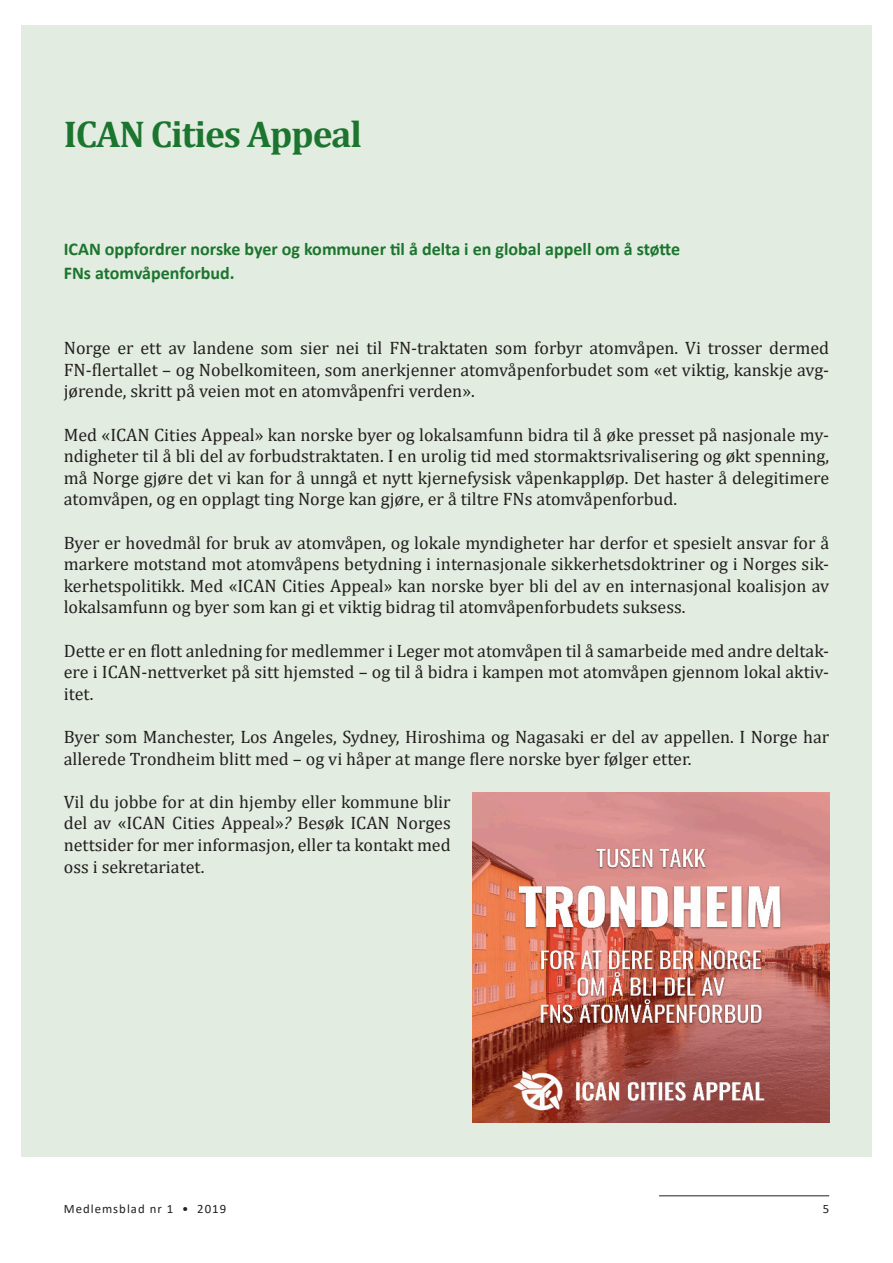
<style>
.page{position:relative;width:893px;height:1263px;background:#fff}
.page>*{position:absolute;margin:0;border:0;box-sizing:border-box;transform-origin:0 0}
.t1{font:700 37.5px "Cambria";letter-spacing:-.03em;color:#1c752e}
.t2{font:18px/21.6px "Cambria";color:#231f20;text-align:justify}
.t3{font:700 18px/24px "Calibri";color:#1c752e}
.t4{font:12.75px "Calibri";letter-spacing:.08em;color:#231f20}
.s1{font-style:italic}
</style>
<div class="page">
<hr style="left:659px;top:1195px;width:170px;height:1px;background:#231f20">
<div style="left:21px;top:26px;width:851px;height:1131px;background:#e2ece0"></div>
<img style="left:472px;top:792px;width:357px;height:331px">
<p class="t1" style="left:64px;top:108px;width:300px">ICAN Cities Appeal</p>
<p class="t3" style="left:64px;top:237px;width:618px">ICAN oppfordrer norske byer og kommuner til å delta i en global appell om å støtte<br>FNs atomvåpenforbud.</p>
<p class="t2" style="left:64px;top:337px;width:767px">Norge er ett av landene som sier nei til FN-traktaten som forbyr atomvåpen. Vi trosser dermed FN-flertallet – og Nobelkomiteen, som anerkjenner atomvåpenforbudet som «et viktig, kanskje avg&shy;jørende, skritt på veien mot en atomvåpenfri verden».</p>
<p class="t2" style="left:64px;top:424px;width:767px">Med «ICAN Cities Appeal» kan norske byer og lokalsamfunn bidra til å øke presset på nasjonale my&shy;ndigheter til å bli del av forbudstraktaten. I en urolig tid med stormaktsrivalisering og økt spenning, må Norge gjøre det vi kan for å unngå et nytt kjernefysisk våpenkappløp. Det haster å delegitimere atomvåpen, og en opplagt ting Norge kan gjøre, er å tiltre FNs atomvåpenforbud.</p>
<p class="t2" style="left:64px;top:532px;width:767px">Byer er hovedmål for bruk av atomvåpen, og lokale myndigheter har derfor et spesielt ansvar for å markere motstand mot atomvåpens betydning i internasjonale sikkerhetsdoktriner og i Norges sik&shy;kerhetspolitikk. Med «ICAN Cities Appeal» kan norske byer bli del av en internasjonal koalisjon av lokalsamfunn og byer som kan gi et viktig bidrag til atomvåpenforbudets suksess.</p>
<p class="t2" style="left:64px;top:640px;width:767px">Dette er en flott anledning for medlemmer i Leger mot atomvåpen til å samarbeide med andre deltak&shy;ere i ICAN-nettverket på sitt hjemsted – og til å bidra i kampen mot atomvåpen gjennom lokal aktiv&shy;itet.</p>
<p class="t2" style="left:64px;top:726px;width:767px">Byer som Manchester, Los Angeles, Sydney, Hiroshima og Nagasaki er del av appellen. I Norge har allerede Trondheim blitt med – og vi håper at mange flere norske byer følger etter.</p>
<p class="t2" style="left:64px;top:791px;width:388px">Vil du jobbe for at din hjemby eller kommune blir del av «ICAN Cities Appeal»<span class="s1">?</span> Besøk ICAN Norges nettsider for mer informasjon, eller ta kontakt med oss i sekretariatet.</p>
<p class="t4" style="left:64px;top:1200px;width:164px">Medlemsblad nr 1 • 2019</p>
<p class="t4" style="left:823px;top:1200px;width:8px">5</p>
</div>
